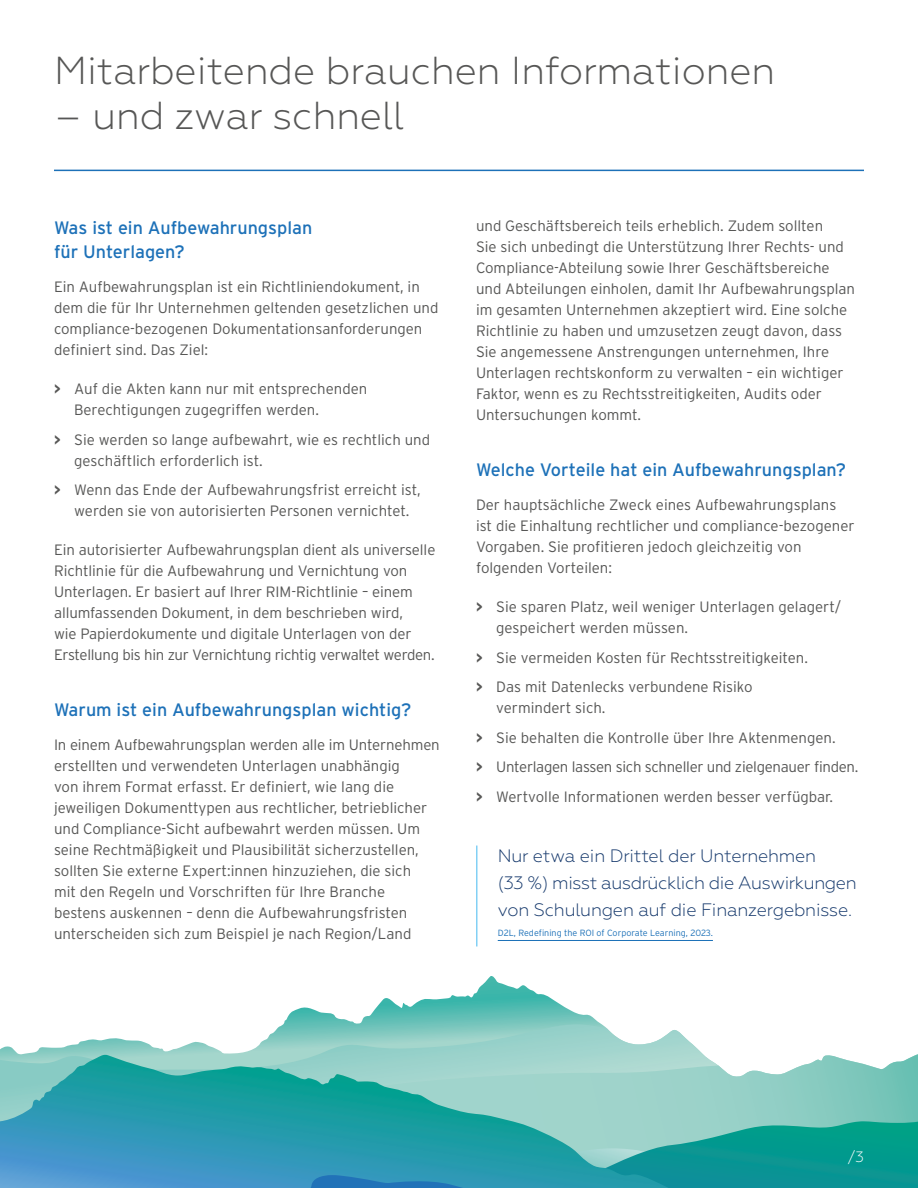
<style>
.page{position:relative;width:918px;height:1188px;background:#fff}
.page>*{position:absolute;margin:0;border:0;box-sizing:border-box;transform-origin:0 0}
.t1{font:300 39px "Geometria";color:#575756}
.t2{font:18px/24px "Interstate";color:#1d71b8}
.t3{font:300 18px/27px "Geometria";letter-spacing:-.01em;color:#173a6d}
.t4{font:300 15px/21px "Interstate";color:#575756}
.t5{font:300 15px "Geometria";color:#fff}
.t6{font:300 9px "Interstate";color:#1d71b8}
.s1{font-weight:700}
</style>
<div class="page">
<svg style="left:283px;top:976px;width:318px;height:48px"></svg>
<svg style="left:0;top:1024px;width:703px;height:31px"></svg>
<svg style="left:366px;top:1054px;width:552px;height:67px;background:#9bd3ca"></svg>
<svg style="left:669px;top:1121px;width:249px;height:67px;background:#169e96"></svg>
<svg style="left:0;top:1055px;width:669px;height:133px;background:#4eadb8"></svg>
<svg style="left:311px;top:1175px;width:152px;height:13px;background:#2882b9"></svg>
<hr style="left:476px;top:846px;width:2px;height:100px;background:#83d0f5">
<hr style="left:498px;top:940px;width:215px;height:1px;background:#1d71b8">
<hr style="left:54px;top:170px;width:810px;height:1px;background:#1d71b8">
<h1 class="t1" style="left:54px;top:48px;width:723px">Mitarbeitende brauchen Informationen</h1>
<h1 class="t1" style="left:54px;top:93px;width:352px">– und zwar schnell</h1>
<p class="t2" style="left:54px;top:215px;width:260px">Was ist ein Aufbewahrungsplan für Unterlagen?</p>
<p class="t4" style="left:54px;top:275px;width:386px">Ein Aufbewahrungsplan ist ein Richtliniendokument, in dem die für Ihr Unternehmen geltenden gesetzlichen und compliance-bezogenen Dokumentationsanforderungen definiert sind. Das Ziel:</p>
<p class="t4" style="left:74px;top:377px;width:295px;text-indent:-20px"><span class="s1">&gt;</span> Auf die Akten kann nur mit entsprechenden<br>Berechtigungen zugegriffen werden.</p>
<p class="t4" style="left:74px;top:428px;width:357px;text-indent:-20px"><span class="s1">&gt;</span> Sie werden so lange aufbewahrt, wie es rechtlich und geschäftlich erforderlich ist.</p>
<p class="t4" style="left:54px;top:478px;width:368px;text-align:center"><span class="s1">&gt;</span> Wenn das Ende der Aufbewahrungsfrist erreicht ist, werden sie von autorisierten Personen vernichtet.</p>
<p class="t4" style="left:54px;top:538px;width:383px">Ein autorisierter Aufbewahrungsplan dient als universelle Richtlinie für die Aufbewahrung und Vernichtung von Unterlagen. Er basiert auf Ihrer RIM-Richtlinie – einem allumfassenden Dokument, in dem beschrieben wird,<br>wie Papierdokumente und digitale Unterlagen von der Erstellung bis hin zur Vernichtung richtig verwaltet werden.</p>
<p class="t2" style="left:54px;top:697px;width:359px">Warum ist ein Aufbewahrungsplan wichtig?</p>
<p class="t4" style="left:54px;top:733px;width:387px">In einem Aufbewahrungsplan werden alle im Unternehmen erstellten und verwendeten Unterlagen unabhängig<br>von ihrem Format erfasst. Er definiert, wie lang die jeweiligen Dokumenttypen aus rechtlicher, betrieblicher und Compliance-Sicht aufbewahrt werden müssen. Um seine Rechtmäßigkeit und Plausibilität sicherzustellen, sollten Sie externe Expert:innen hinzuziehen, die sich<br>mit den Regeln und Vorschriften für Ihre Branche bestens auskennen – denn die Aufbewahrungsfristen unterscheiden sich zum Beispiel je nach Region/Land</p>
<p class="t4" style="left:476px;top:215px;width:381px">und Geschäftsbereich teils erheblich. Zudem sollten<br>Sie sich unbedingt die Unterstützung Ihrer Rechts- und Compliance-Abteilung sowie Ihrer Geschäftsbereiche und Abteilungen einholen, damit Ihr Aufbewahrungsplan im gesamten Unternehmen akzeptiert wird. Eine solche Richtlinie zu haben und umzusetzen zeugt davon, dass Sie angemessene Anstrengungen unternehmen, Ihre Unterlagen rechtskonform zu verwalten – ein wichtiger Faktor, wenn es zu Rechtsstreitigkeiten, Audits oder Untersuchungen kommt.</p>
<p class="t2" style="left:476px;top:457px;width:371px">Welche Vorteile hat ein Aufbewahrungsplan?</p>
<p class="t4" style="left:476px;top:494px;width:380px">Der hauptsächliche Zweck eines Aufbewahrungsplans ist die Einhaltung rechtlicher und compliance-bezogener Vorgaben. Sie profitieren jedoch gleichzeitig von folgenden Vorteilen:</p>
<p class="t4" style="left:496px;top:596px;width:346px;text-indent:-20px"><span class="s1">&gt;</span> Sie sparen Platz, weil weniger Unterlagen gelagert/ gespeichert werden müssen.</p>
<p class="t4" style="left:476px;top:642px;width:334px;line-height:29.5px"><span class="s1">&gt;</span> Sie vermeiden Kosten für Rechtsstreitigkeiten. <span class="s1">&gt;</span> Das mit Datenlecks verbundene Risiko</p>
<p class="t4" style="left:476px;top:692px;width:384px;line-height:29.5px;text-indent:20px">vermindert sich.<br><span class="s1">&gt;</span> Sie behalten die Kontrolle über Ihre Aktenmengen.<br><span class="s1">&gt;</span> Unterlagen lassen sich schneller und zielgenauer finden. <span class="s1">&gt;</span> Wertvolle Informationen werden besser verfügbar.</p>
<p class="t3" style="left:498px;top:843px;width:360px">Nur etwa ein Drittel der Unternehmen<br>(33 %) misst ausdrücklich die Auswirkungen von Schulungen auf die Finanzergebnisse.</p>
<p class="t6" style="left:498px;top:926px;width:217px">D2L, Redefining the ROI of Corporate Learning, 2023.</p>
<p class="t5" style="left:848px;top:1148px;width:18px">/3</p>
</div>
